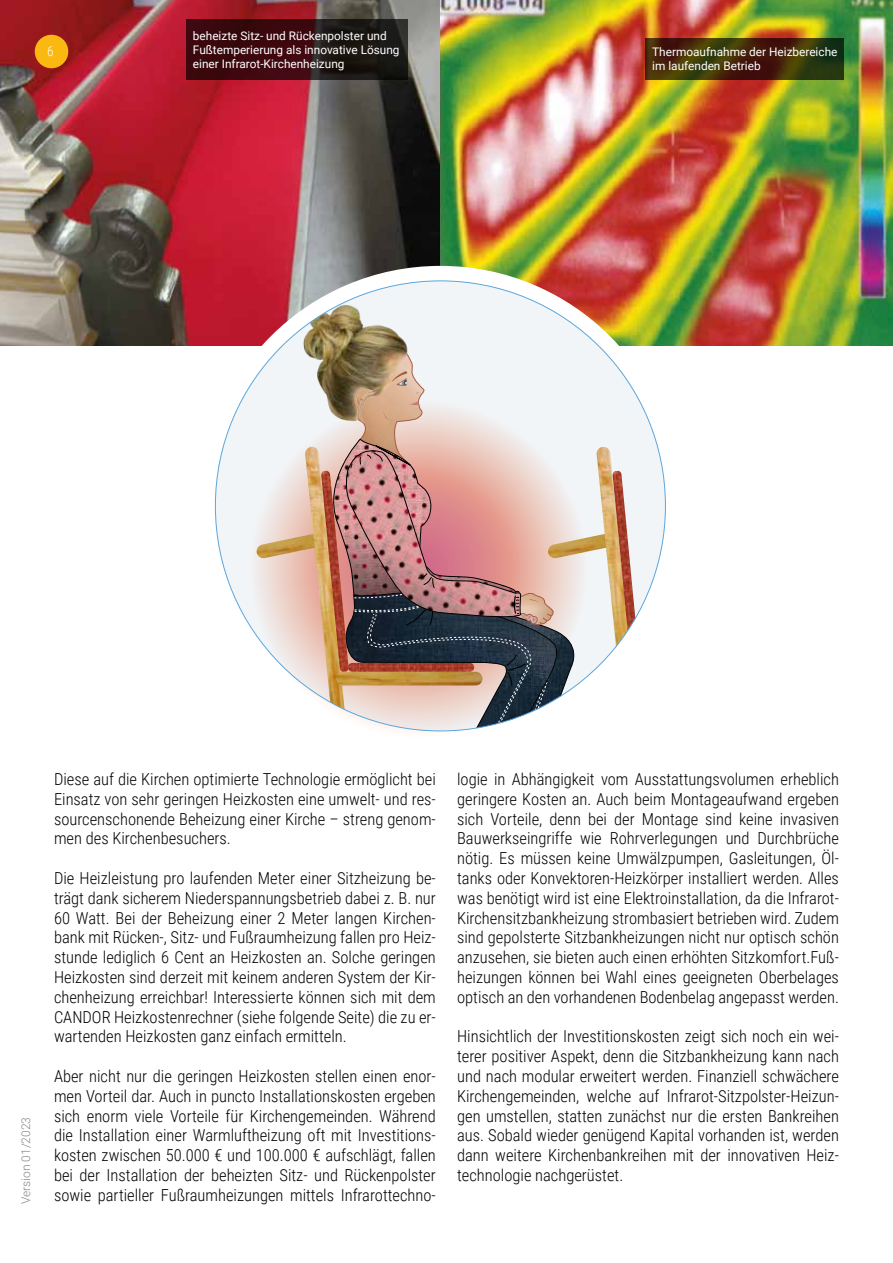
<style>
.page{position:relative;width:893px;height:1263px;background:#fff}
.page>*{position:absolute;margin:0;border:0;box-sizing:border-box;transform-origin:0 0}
.t1{font:300 16.5px/19.8px "Roboto Condensed";color:#000;text-align:justify}
.t2{font:300 13.5px "Roboto Condensed";color:#fff}
.t3{font:300 12px "Roboto";color:#878787}
.t4{font:11.85px/14.2px "Roboto";color:#fff}
</style>
<div class="page">
<img style="left:0;top:0;width:893px;height:345px">
<svg style="left:690px;top:80px;width:107px;height:7px"></svg>
<svg style="left:187px;top:19px;width:221px;height:61px;background:#2e1011"></svg>
<svg style="left:646px;top:38px;width:198px;height:42px;background:#3d2d0b"></svg>
<svg style="left:208px;top:273px;width:465px;height:465px;fill:#f1f5f8"></svg>
<div style="left:200px;top:266px;width:480px;height:480px;border:15px solid #fff;border-radius:50%"></div>
<svg style="left:249px;top:400px;width:338px;height:337px"></svg>
<img style="left:256px;top:534px;width:49px;height:25px">
<img style="left:305px;top:447px;width:16px;height:263px">
<img style="left:581px;top:534px;width:15px;height:25px">
<img style="left:596px;top:447px;width:32px;height:200px">
<img style="left:612px;top:470px;width:23px;height:161px">
<img style="left:292px;top:290px;width:135px;height:140px">
<img style="left:321px;top:352px;width:260px;height:379px">
<div style="left:35px;top:35px;width:33px;height:33px;background:#fbb810;border-radius:50%"></div>
<p class="t2" style="left:47px;top:42px;width:8px">6</p>
<p class="t4" style="left:193px;top:28px;width:208px">beheizte Sitz- und Rückenpolster und<br>Fußtemperierung als innovative Lösung einer Infrarot-Kirchenheizung</p>
<p class="t4" style="left:652px;top:44px;width:187px">Thermoaufnahme der Heizbereiche im laufenden Betrieb</p>
<p class="t3" style="left:18px;top:1204px;width:89px;rotate:-90deg">Version 01/2023</p>
<p class="t1" style="left:54px;top:768px;width:383px">Diese auf die Kirchen optimierte Technologie ermöglicht bei Einsatz von sehr geringen Heizkosten eine umwelt- und res&shy;sourcenschonende Beheizung einer Kirche – streng genom&shy;men des Kirchenbesuchers.</p>
<p class="t1" style="left:54px;top:867px;width:383px">Die Heizleistung pro laufenden Meter einer Sitzheizung be&shy;trägt dank sicherem Niederspannungsbetrieb dabei z. B. nur 60 Watt. Bei der Beheizung einer 2 Meter langen Kirchen&shy;bank mit Rücken-, Sitz- und Fußraumheizung fallen pro Heiz&shy;stunde lediglich 6 Cent an Heizkosten an. Solche geringen Heizkosten sind derzeit mit keinem anderen System der Kir&shy;chenheizung erreichbar! Interessierte können sich mit dem CANDOR Heizkostenrechner (siehe folgende Seite) die zu er&shy;wartenden Heizkosten ganz einfach ermitteln.</p>
<p class="t1" style="left:54px;top:1065px;width:383px">Aber nicht nur die geringen Heizkosten stellen einen enor&shy;men Vorteil dar. Auch in puncto Installationskosten ergeben sich enorm viele Vorteile für Kirchengemeinden. Während die Installation einer Warmluftheizung oft mit Investitions&shy;kosten zwischen 50.000 € und 100.000 € aufschlägt, fallen bei der Installation der beheizten Sitz- und Rückenpolster sowie partieller Fußraumheizungen mittels Infrarottechno-</p>
<p class="t1" style="left:457px;top:768px;width:383px">logie in Abhängigkeit vom Ausstattungsvolumen erheblich geringere Kosten an. Auch beim Montageaufwand ergeben sich Vorteile, denn bei der Montage sind keine invasiven Bauwerkseingriffe wie Rohrverlegungen und Durchbrüche nötig. Es müssen keine Umwälzpumpen, Gasleitungen, Öl&shy;tanks oder Konvektoren-Heizkörper installiert werden. Alles was benötigt wird ist eine Elektroinstallation, da die Infrarot-Kirchensitzbankheizung strombasiert betrieben wird. Zudem sind gepolsterte Sitzbankheizungen nicht nur optisch schön anzusehen, sie bieten auch einen erhöhten Sitzkomfort.Fuß&shy;heizungen können bei Wahl eines geeigneten Oberbelages optisch an den vorhandenen Bodenbelag angepasst werden.</p>
<p class="t1" style="left:457px;top:1026px;width:383px">Hinsichtlich der Investitionskosten zeigt sich noch ein wei&shy;terer positiver Aspekt, denn die Sitzbankheizung kann nach und nach modular erweitert werden. Finanziell schwächere Kirchengemeinden, welche auf Infrarot-Sitzpolster-Heizun&shy;gen umstellen, statten zunächst nur die ersten Bankreihen aus. Sobald wieder genügend Kapital vorhanden ist, werden dann weitere Kirchenbankreihen mit der innovativen Heiz&shy;technologie nachgerüstet.</p>
</div>
